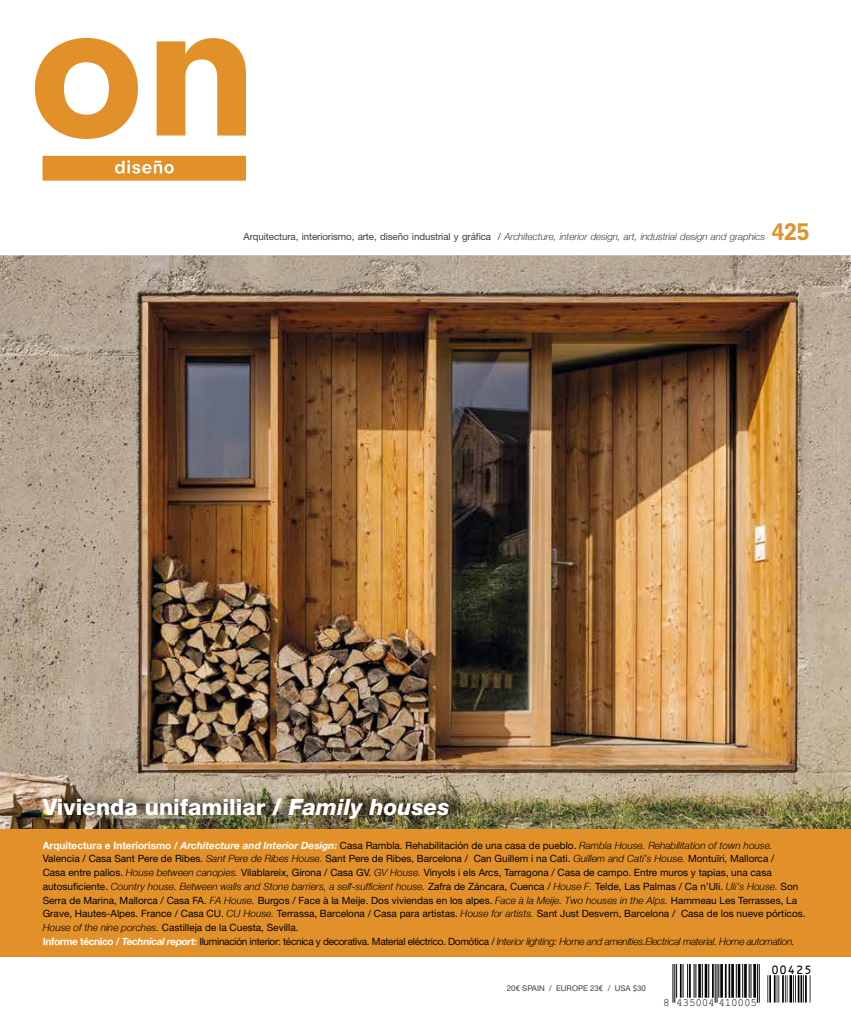
<style>
.page{position:relative;width:851px;height:1021px;background:#fff}
.page>*{position:absolute;margin:0;border:0;box-sizing:border-box;transform-origin:0 0}
.t1{font:800 22.5px "Helvetica Neue";color:#fff}
.t2{font:800 22.5px "Neuzeit SLT Std";color:#e2912a}
.t3{font:11px "Helvetica";letter-spacing:-.015em;color:#000}
.t4{font:11px "OCRB";letter-spacing:.025em;color:#000}
.t5{font:10px/13.8px "Helvetica Neue";color:#000}
.t6{font:italic 9.75px "Helvetica Neue";letter-spacing:-.01em;color:#3e3d40}
.t7{font:7.88px "Helvetica Neue";color:#3e3d40}
.s1{font-style:normal}
.s2{font-style:italic}
.s3{font-weight:700;color:#fff}
.s4{font-weight:700;font-style:italic;color:#fff}
.s5{font-family:"Calibri";font-size:8.75px}
</style>
<div class="page">
<img style="left:0;top:255px;width:850px;height:574px">
<svg style="left:660px;top:956px;width:162px;height:47px"></svg>
<hr style="left:672px;top:964px;width:1px;height:38px;background:#000">
<hr style="left:674px;top:964px;width:1px;height:38px;background:#000">
<hr style="left:676px;top:964px;width:1px;height:33px;background:#000">
<hr style="left:679px;top:964px;width:2px;height:33px;background:#000">
<hr style="left:682px;top:964px;width:1px;height:33px;background:#000">
<hr style="left:687px;top:964px;width:1px;height:33px;background:#000">
<hr style="left:689px;top:964px;width:1px;height:33px;background:#000">
<hr style="left:693px;top:964px;width:1px;height:33px;background:#000">
<hr style="left:695px;top:964px;width:1px;height:33px;background:#000">
<hr style="left:698px;top:964px;width:2px;height:33px;background:#000">
<hr style="left:701px;top:964px;width:1px;height:33px;background:#000">
<hr style="left:704px;top:964px;width:3px;height:33px;background:#000">
<hr style="left:708px;top:964px;width:1px;height:33px;background:#000">
<hr style="left:712px;top:964px;width:1px;height:33px;background:#000">
<hr style="left:714px;top:964px;width:1px;height:38px;background:#000">
<hr style="left:716px;top:964px;width:1px;height:38px;background:#000">
<hr style="left:718px;top:964px;width:1px;height:33px;background:#000">
<hr style="left:720px;top:964px;width:2px;height:33px;background:#000">
<hr style="left:724px;top:964px;width:2px;height:33px;background:#000">
<hr style="left:728px;top:964px;width:2px;height:33px;background:#000">
<hr style="left:731px;top:964px;width:2px;height:33px;background:#000">
<hr style="left:735px;top:964px;width:1px;height:33px;background:#000">
<hr style="left:737px;top:964px;width:3px;height:33px;background:#000">
<hr style="left:742px;top:964px;width:1px;height:33px;background:#000">
<hr style="left:744px;top:964px;width:2px;height:33px;background:#000">
<hr style="left:748px;top:964px;width:1px;height:33px;background:#000">
<hr style="left:750px;top:964px;width:1px;height:33px;background:#000">
<hr style="left:753px;top:964px;width:2px;height:33px;background:#000">
<hr style="left:756px;top:964px;width:1px;height:38px;background:#000">
<hr style="left:758px;top:964px;width:1px;height:38px;background:#000">
<svg style="left:803px;top:975px;width:7px;height:27px"></svg>
<hr style="left:800px;top:975px;width:2px;height:27px;background:#000">
<hr style="left:797px;top:975px;width:2px;height:27px;background:#000">
<svg style="left:793px;top:975px;width:2px;height:27px"></svg>
<hr style="left:789px;top:975px;width:3px;height:27px;background:#000">
<svg style="left:776px;top:975px;width:11px;height:27px"></svg>
<hr style="left:773px;top:975px;width:2px;height:27px;background:#000">
<svg style="left:767px;top:975px;width:3px;height:27px"></svg>
<div style="left:47px;top:788px;width:419px;height:34px;background:#000;opacity:.6"></div>
<div style="left:0;top:829px;width:850px;height:127px;background:#e2912a"></div>
<svg style="left:157px;top:38px;width:89px;height:97px"></svg>
<svg style="left:35px;top:38px;width:103px;height:101px"></svg>
<svg style="left:43px;top:156px;width:203px;height:25px;background:#e49939"></svg>
<p class="t6" style="left:243px;top:231px;width:523px"><span class="s1">Arquitectura, interiorismo, arte, diseño industrial y gráfica /</span> Architecture, interior design, art, industrial design and graphics</p>
<h1 class="t2" style="left:771px;top:218px;width:39px">425</h1>
<h1 class="t1" style="left:43px;top:793px;width:408px">Vivienda unifamiliar / <span class="s2">Family houses</span></h1>
<p class="t5" style="left:43px;top:838px;width:764px"><span class="s3">Arquitectura e Interiorismo /</span> <span class="s4">Architecture and Interior Design:</span> Casa Rambla. Rehabilitación de una casa de pueblo. <span class="s2">Rambla House. Rehabilitation of town house.<br></span>Valencia / Casa Sant Pere de Ribes. <span class="s2">Sant Pere de Ribes House.</span> Sant Pere de Ribes, Barcelona / Can Guillem i na Cati. <span class="s2">Guillem and Cati’s House.</span> Montuïri, Mallorca /<br>Casa entre palios. <span class="s2">House between canopies.</span> Vilablareix, Girona / Casa GV. <span class="s2">GV House.</span> Vinyols i els Arcs, Tarragona / Casa de campo. Entre muros y tapias, una casa autosuficiente. <span class="s2">Country house. Between walls and Stone barriers, a self-sufficient house.</span> Zafra de Záncara, Cuenca / <span class="s2">House F.</span> Telde, Las Palmas / Ca n’Uli. <span class="s2">Uli’s House.</span> Son Serra de Marina, Mallorca / Casa FA. <span class="s2">FA House.</span> Burgos / Face à la Meije. Dos viviendas en los alpes. <span class="s2">Face à la Meije. Two houses in the Alps.</span> Hammeau Les Terrasses, La Grave, Hautes-Alpes. France / Casa CU. <span class="s2">CU House.</span> Terrassa, Barcelona / Casa para artistas. <span class="s2">House for artists.</span> Sant Just Desvern, Barcelona / Casa de los nueve pórticos.<br><span class="s2">House of the nine porches.</span> Castilleja de la Cuesta, Sevilla.<br><span class="s3">Informe técnico /</span> <span class="s4">Technical report:</span> Iluminación interior: técnica y decorativa. Material eléctrico. Domótica / <span class="s2">Interior lighting: Home and amenities.Electrical material. Home automation.</span></p>
<p class="t7" style="left:507px;top:983px;width:141px">20<span class="s5">€</span> SPAIN / EUROPE 23<span class="s5">€</span> / USA <span class="s5">$</span>30</p>
<p class="t3" style="left:663px;top:996px;width:95px">8 435004 410005</p>
<p class="t4" style="left:771px;top:963px;width:42px">00425</p>
</div>
